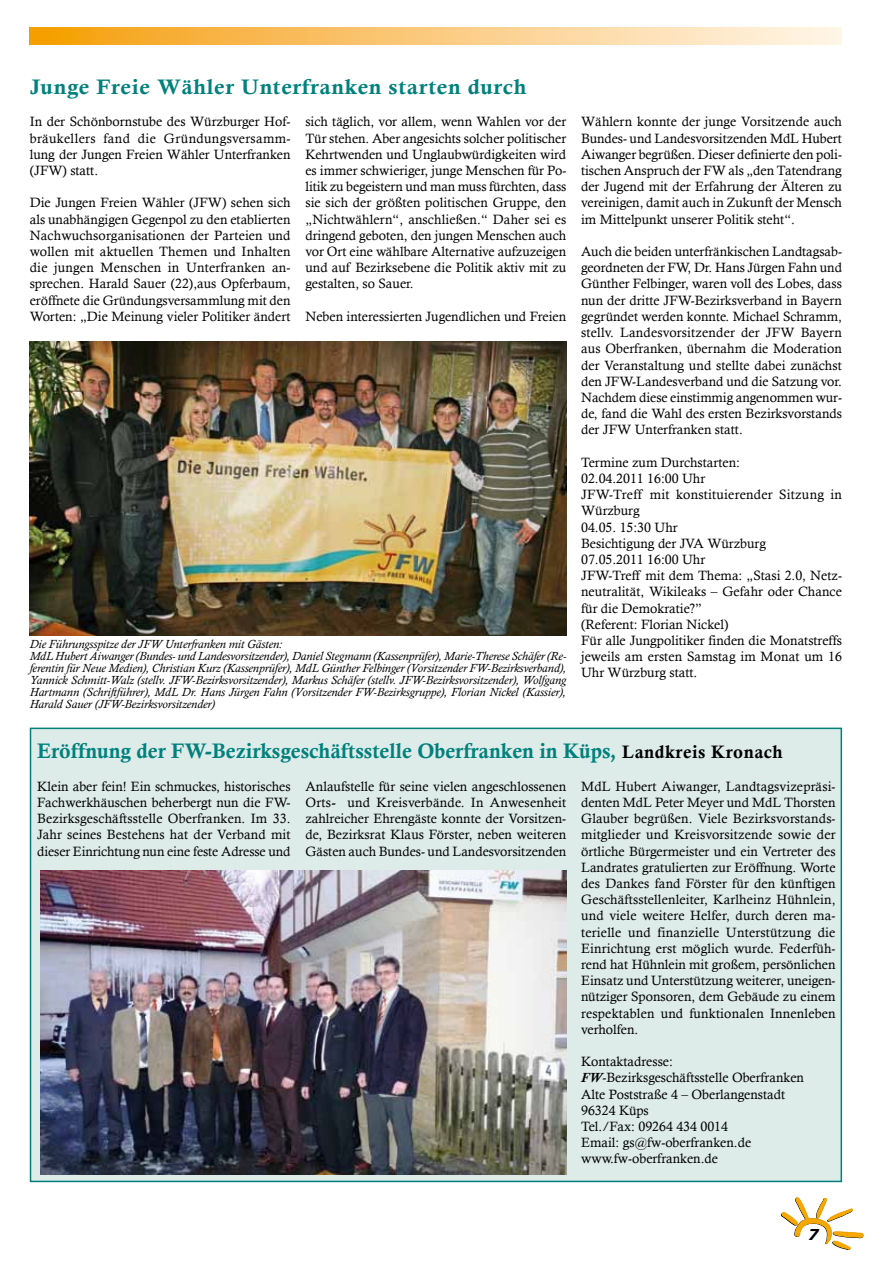
<style>
.page{position:relative;width:893px;height:1263px;background:#fff}
.page>*{position:absolute;margin:0;border:0;box-sizing:border-box;transform-origin:0 0}
.t1{font:21px "Calis MT Bol";color:#00817c}
.t2{font:21px "Calis MT Bol";letter-spacing:.03em;color:#00817c;scale:1.07 1}
.t3{font:italic 700 15px "Verdana";color:#000}
.t4{font:13.5px/16.2px "Calisto";color:#000;text-align:justify}
.t5{font:italic 12px/12px "Calisto";color:#000}
.s1{font-size:18px;color:#000}
.s2{font-weight:700;font-style:italic}
</style>
<div class="page">
<svg style="left:781px;top:1198px;width:82px;height:52px"></svg>
<svg style="left:30px;top:27px;width:812px;height:18px;background:#faca7c"></svg>
<div style="left:30px;top:728px;width:812px;height:454px;background:#ddebe9;border:2px solid #00817c"></div>
<img style="left:41px;top:871px;width:525px;height:304px">
<img style="left:30px;top:342px;width:536px;height:293px">
<h1 class="t2" style="left:30px;top:75px;width:466px">Junge Freie Wähler Unterfranken starten durch</h1>
<p class="t4" style="left:305px;top:114px;width:262px">sich täglich, vor allem, wenn Wahlen vor der Tür stehen. Aber angesichts solcher politischer Kehrtwenden und Unglaubwürdigkeiten wird es immer schwieriger, junge Menschen für Po&shy;litik zu begeistern und man muss fürchten, dass sie sich der größten politischen Gruppe, den „Nichtwählern“, anschließen.“ Daher sei es dringend geboten, den jungen Menschen auch vor Ort eine wählbare Alternative aufzuzeigen und auf Bezirksebene die Politik aktiv mit zu gestalten, so Sauer.</p>
<p class="t4" style="left:305px;top:308px;width:262px">Neben interessierten Jugendlichen und Freien</p>
<p class="t4" style="left:30px;top:114px;width:262px">In der Schönbornstube des Würzburger Hof&shy;bräukellers fand die Gründungsversamm&shy;lung der Jungen Freien Wähler Unterfranken (JFW) statt.</p>
<p class="t4" style="left:30px;top:195px;width:262px">Die Jungen Freien Wähler (JFW) sehen sich als unabhängigen Gegenpol zu den etablierten Nachwuchsorganisationen der Parteien und wollen mit aktuellen Themen und Inhalten die jungen Menschen in Unterfranken an&shy;sprechen. Harald Sauer (22),aus Opferbaum, eröffnete die Gründungsversammlung mit den Worten: „Die Meinung vieler Politiker ändert</p>
<p class="t5" style="left:30px;top:638px;width:538px">Die Führungsspitze der JFW Unterfranken mit Gästen:<br>MdL Hubert Aiwanger (Bundes- und Landesvorsitzender), Daniel Stegmann (Kassenprüfer), Marie-Therese Schäfer (Re&shy;ferentin für Neue Medien), Christian Kurz (Kassenprüfer), MdL Günther Felbinger (Vorsitzender FW-Bezirksverband), Yannick Schmitt-Walz (stellv. JFW-Bezirksvorsitzender), Markus Schäfer (stellv. JFW-Bezirksvorsitzender), Wolfgang Hartmann (Schriftführer), MdL Dr. Hans Jürgen Fahn (Vorsitzender FW-Bezirksgruppe), Florian Nickel (Kassier), Harald Sauer (JFW-Bezirksvorsitzender)</p>
<p class="t4" style="left:581px;top:114px;width:262px">Wählern konnte der junge Vorsitzende auch Bundes- und Landesvorsitzenden MdL Hubert Aiwanger begrüßen. Dieser definierte den poli&shy;tischen Anspruch der FW als „den Tatendrang der Jugend mit der Erfahrung der Älteren zu vereinigen, damit auch in Zukunft der Mensch im Mittelpunkt unserer Politik steht“.</p>
<p class="t4" style="left:581px;top:243px;width:262px">Auch die beiden unterfränkischen Landtagsab&shy;geordneten der FW, Dr. Hans Jürgen Fahn und Günther Felbinger, waren voll des Lobes, dass nun der dritte JFW-Bezirksverband in Bayern gegründet werden konnte. Michael Schramm, stellv. Landesvorsitzender der JFW Bayern aus Oberfranken, übernahm die Moderation der Veranstaltung und stellte dabei zunächst den JFW-Landesverband und die Satzung vor.<br>Nachdem diese einstimmig angenommen wur&shy;de, fand die Wahl des ersten Bezirksvorstands der JFW Unterfranken statt.</p>
<p class="t4" style="left:581px;top:454px;width:262px;text-align:left">Termine zum Durchstarten:<br>02.04.2011 16:00 Uhr<br>JFW-Treff mit konstituierender Sitzung in<br>Würzburg<br>04.05. 15:30 Uhr<br>Besichtigung der JVA Würzburg<br>07.05.2011 16:00 Uhr<br>JFW-Treff mit dem Thema: „Stasi 2.0, Netz&shy;neutralität, Wikileaks – Gefahr oder Chance für die Demokratie?”<br>(Referent: Florian Nickel)<br>Für alle Jungpolitiker finden die Monatstreffs jeweils am ersten Samstag im Monat um 16<br>Uhr Würzburg statt.</p>
<h1 class="t1" style="left:37px;top:739px;width:747px">Eröffnung der FW-Bezirksgeschäftsstelle Oberfranken in Küps, <span class="s1">Landkreis Kronach</span></h1>
<p class="t4" style="left:305px;top:778px;width:262px">Anlaufstelle für seine vielen angeschlossenen Orts<span class="s2">-</span> und Kreisverbände. In Anwesenheit zahlreicher Ehrengäste konnte der Vorsitzen&shy;de, Bezirksrat Klaus Förster, neben weiteren Gästen auch Bundes- und Landesvorsitzenden</p>
<p class="t4" style="left:37px;top:778px;width:255px">Klein aber fein! Ein schmuckes, historisches Fachwerkhäuschen beherbergt nun die FW-Bezirksgeschäftsstelle Oberfranken. Im 33.<br>Jahr seines Bestehens hat der Verband mit dieser Einrichtung nun eine feste Adresse und</p>
<p class="t4" style="left:581px;top:778px;width:256px">MdL Hubert Aiwanger, Landtagsvizepräsi&shy;denten MdL Peter Meyer und MdL Thorsten Glauber begrüßen. Viele Bezirksvorstands&shy;mitglieder und Kreisvorsitzende sowie der örtliche Bürgermeister und ein Vertreter des Landrates gratulierten zur Eröffnung. Worte des Dankes fand Förster für den künftigen Geschäftsstellenleiter, Karlheinz Hühnlein, und viele weitere Helfer, durch deren ma&shy;terielle und finanzielle Unterstützung die Einrichtung erst möglich wurde. Federfüh&shy;rend hat Hühnlein mit großem, persönlichen Einsatz und Unterstützung weiterer, uneigen&shy;nütziger Sponsoren, dem Gebäude zu einem respektablen und funktionalen Innenleben verholfen.</p>
<p class="t4" style="left:581px;top:1053px;width:224px;text-align:left">Kontaktadresse:<br><span class="s2">FW</span>-Bezirksgeschäftsstelle Oberfranken<br>Alte Poststraße 4 – Oberlangenstadt<br>96324 Küps<br>Tel./Fax: 09264 434 0014<br>Email: gs@fw-oberfranken.de www.fw-oberfranken.de</p>
<p class="t3" style="left:808px;top:1224px;width:12px">7</p>
</div>
